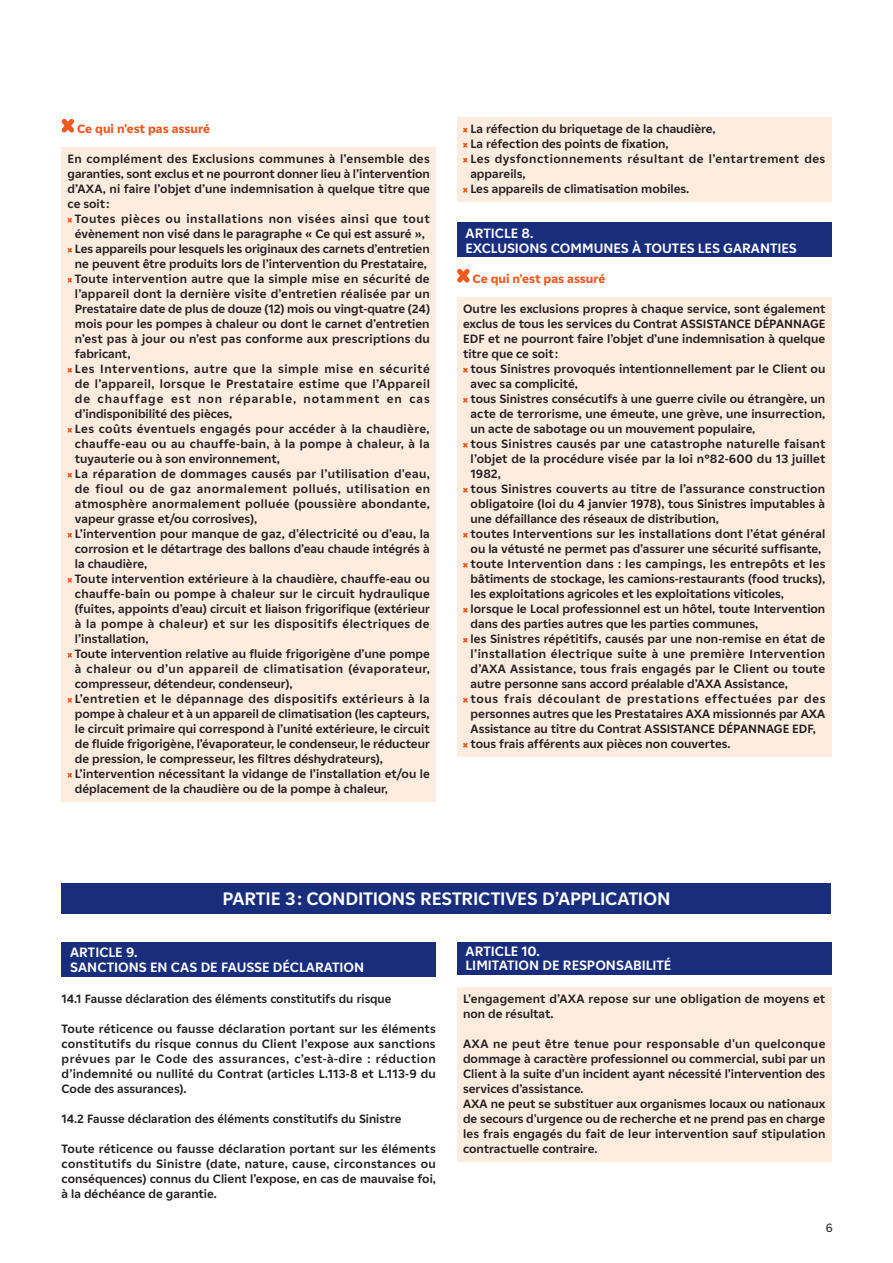
<style>
.page{position:relative;width:893px;height:1263px;background:#fff}
.page>*{position:absolute;margin:0;border:0;box-sizing:border-box;transform-origin:0 0}
.t1{font:700 18px "EDF2020";letter-spacing:-.01em;color:#fff}
.t2{font:700 13.5px/14.2px "EDF2020";color:#fff}
.t3{font:700 12px/15px "EDF2020";color:#231f20}
.t4{font:800 12px "EDF2020";color:#f15921}
.t5{font:12px "EDF2020";color:#231f20}
</style>
<div class="page">
<div style="left:62px;top:148px;width:374px;height:69px;background:#feecdf"></div>
<div style="left:62px;top:208px;width:374px;height:39px;background:#feecdf"></div>
<div style="left:62px;top:238px;width:374px;height:39px;background:#feecdf"></div>
<div style="left:62px;top:268px;width:374px;height:99px;background:#feecdf"></div>
<div style="left:62px;top:358px;width:374px;height:69px;background:#feecdf"></div>
<div style="left:62px;top:418px;width:374px;height:54px;background:#feecdf"></div>
<div style="left:62px;top:463px;width:374px;height:69px;background:#feecdf"></div>
<div style="left:62px;top:523px;width:374px;height:54px;background:#feecdf"></div>
<div style="left:62px;top:568px;width:374px;height:84px;background:#feecdf"></div>
<div style="left:62px;top:643px;width:374px;height:54px;background:#feecdf"></div>
<div style="left:62px;top:688px;width:374px;height:84px;background:#feecdf"></div>
<div style="left:62px;top:763px;width:374px;height:39px;background:#feecdf"></div>
<svg style="left:62px;top:119px;width:12px;height:14px"></svg>
<svg style="left:68px;top:218px;width:4px;height:5px"></svg>
<svg style="left:68px;top:248px;width:4px;height:5px"></svg>
<svg style="left:68px;top:278px;width:4px;height:5px"></svg>
<svg style="left:68px;top:368px;width:4px;height:5px"></svg>
<svg style="left:68px;top:428px;width:4px;height:5px"></svg>
<svg style="left:68px;top:473px;width:4px;height:5px"></svg>
<svg style="left:68px;top:533px;width:4px;height:5px"></svg>
<svg style="left:68px;top:578px;width:4px;height:5px"></svg>
<svg style="left:68px;top:653px;width:4px;height:5px"></svg>
<svg style="left:68px;top:698px;width:4px;height:5px"></svg>
<svg style="left:68px;top:773px;width:4px;height:5px"></svg>
<div style="left:457px;top:118px;width:374px;height:24px;background:#feecdf"></div>
<div style="left:457px;top:133px;width:374px;height:24px;background:#feecdf"></div>
<div style="left:457px;top:148px;width:374px;height:39px;background:#feecdf"></div>
<div style="left:457px;top:178px;width:374px;height:24px;background:#feecdf"></div>
<div style="left:457px;top:298px;width:374px;height:69px;background:#feecdf"></div>
<div style="left:457px;top:358px;width:374px;height:39px;background:#feecdf"></div>
<div style="left:457px;top:388px;width:374px;height:54px;background:#feecdf"></div>
<div style="left:457px;top:433px;width:374px;height:54px;background:#feecdf"></div>
<div style="left:457px;top:478px;width:374px;height:54px;background:#feecdf"></div>
<div style="left:457px;top:523px;width:374px;height:39px;background:#feecdf"></div>
<div style="left:457px;top:553px;width:374px;height:54px;background:#feecdf"></div>
<div style="left:457px;top:598px;width:374px;height:39px;background:#feecdf"></div>
<div style="left:457px;top:628px;width:374px;height:69px;background:#feecdf"></div>
<div style="left:457px;top:688px;width:374px;height:54px;background:#feecdf"></div>
<div style="left:457px;top:733px;width:374px;height:24px;background:#feecdf"></div>
<svg style="left:463px;top:128px;width:4px;height:5px"></svg>
<svg style="left:463px;top:143px;width:4px;height:5px"></svg>
<svg style="left:463px;top:158px;width:4px;height:5px"></svg>
<svg style="left:463px;top:188px;width:4px;height:5px"></svg>
<div style="left:457px;top:223px;width:374px;height:34px;background:#182d7c"></div>
<svg style="left:457px;top:269px;width:13px;height:14px"></svg>
<svg style="left:463px;top:368px;width:5px;height:5px"></svg>
<svg style="left:463px;top:398px;width:5px;height:5px"></svg>
<svg style="left:463px;top:443px;width:5px;height:5px"></svg>
<svg style="left:463px;top:488px;width:5px;height:5px"></svg>
<svg style="left:463px;top:533px;width:5px;height:5px"></svg>
<svg style="left:463px;top:563px;width:5px;height:5px"></svg>
<svg style="left:463px;top:608px;width:5px;height:5px"></svg>
<svg style="left:463px;top:638px;width:5px;height:5px"></svg>
<svg style="left:463px;top:698px;width:5px;height:5px"></svg>
<svg style="left:463px;top:743px;width:5px;height:5px"></svg>
<div style="left:62px;top:883px;width:769px;height:30px;background:#182d7c"></div>
<div style="left:62px;top:943px;width:374px;height:34px;background:#182d7c"></div>
<div style="left:457px;top:988px;width:374px;height:39px;background:#feecdf"></div>
<div style="left:457px;top:1018px;width:374px;height:24px;background:#feecdf"></div>
<div style="left:457px;top:1033px;width:374px;height:69px;background:#feecdf"></div>
<div style="left:457px;top:1093px;width:374px;height:69px;background:#feecdf"></div>
<div style="left:457px;top:942px;width:374px;height:33px;background:#182d7c"></div>
<p class="t4" style="left:77px;top:120px;width:135px">Ce qui n'est pas assuré</p>
<p class="t3" style="left:68px;top:150px;width:364px;text-align:justify">En complément des Exclusions communes à l’ensemble des garanties, sont exclus et ne pourront donner lieu à l’intervention d’AXA, ni faire l’objet d’une indemnisation à quelque titre que ce soit :</p>
<p class="t3" style="left:75px;top:210px;width:357px">Toutes pièces ou installations non visées ainsi que tout évènement non visé dans le paragraphe « Ce qui est assuré », Les appareils pour lesquels les originaux des carnets d’entretien ne peuvent être produits lors de l’intervention du Prestataire, Toute intervention autre que la simple mise en sécurité de l’appareil dont la dernière visite d’entretien réalisée par un Prestataire date de plus de douze (12) mois ou vingt-quatre (24) mois pour les pompes à chaleur ou dont le carnet d’entretien n’est pas à jour ou n’est pas conforme aux prescriptions du fabricant,<br>Les Interventions, autre que la simple mise en sécurité de l’appareil, lorsque le Prestataire estime que l’Appareil de chauffage est non réparable, notamment en cas d’indisponibilité des pièces,<br>Les coûts éventuels engagés pour accéder à la chaudière, chauffe-eau ou au chauffe-bain, à la pompe à chaleur, à la tuyauterie ou à son environnement,<br>La réparation de dommages causés par l’utilisation d'eau, de fioul ou de gaz anormalement pollués, utilisation en atmosphère anormalement polluée (poussière abondante, vapeur grasse et/ou corrosives),<br>L’intervention pour manque de gaz, d'électricité ou d'eau, la corrosion et le détartrage des ballons d’eau chaude intégrés à la chaudière,<br>Toute intervention extérieure à la chaudière, chauffe-eau ou chauffe-bain ou pompe à chaleur sur le circuit hydraulique (fuites, appoints d’eau) circuit et liaison frigorifique (extérieur à la pompe à chaleur) et sur les dispositifs électriques de l’installation,<br>Toute intervention relative au fluide frigorigène d’une pompe à chaleur ou d’un appareil de climatisation (évaporateur, compresseur, détendeur, condenseur),<br>L’entretien et le dépannage des dispositifs extérieurs à la pompe à chaleur et à un appareil de climatisation (les capteurs, le circuit primaire qui correspond à l’unité extérieure, le circuit de fluide frigorigène, l’évaporateur, le condenseur, le réducteur de pression, le compresseur, les filtres déshydrateurs), L’intervention nécessitant la vidange de l’installation et/ou le déplacement de la chaudière ou de la pompe à chaleur,</p>
<p class="t3" style="left:470px;top:120px;width:356px">La réfection du briquetage de la chaudière,<br>La réfection des points de fixation,<br>Les dysfonctionnements résultant de l’entartrement des appareils,<br>Les appareils de climatisation mobiles.</p>
<p class="t2" style="left:466px;top:225px;width:333px;line-height:15px">ARTICLE 8.<br>EXCLUSIONS COMMUNES À TOUTES LES GARANTIES</p>
<p class="t4" style="left:473px;top:270px;width:135px">Ce qui n'est pas assuré</p>
<p class="t3" style="left:463px;top:300px;width:364px;text-align:justify">Outre les exclusions propres à chaque service, sont également exclus de tous les services du Contrat ASSISTANCE DÉPANNAGE EDF et ne pourront faire l’objet d’une indemnisation à quelque titre que ce soit :</p>
<p class="t3" style="left:471px;top:360px;width:356px">tous Sinistres provoqués intentionnellement par le Client ou avec sa complicité,<br>tous Sinistres consécutifs à une guerre civile ou étrangère, un acte de terrorisme, une émeute, une grève, une insurrection, un acte de sabotage ou un mouvement populaire,<br>tous Sinistres causés par une catastrophe naturelle faisant l’objet de la procédure visée par la loi n°82-600 du 13 juillet 1982,<br>tous Sinistres couverts au titre de l’assurance construction obligatoire (loi du 4 janvier 1978), tous Sinistres imputables à une défaillance des réseaux de distribution,<br>toutes Interventions sur les installations dont l’état général ou la vétusté ne permet pas d’assurer une sécurité suffisante, toute Intervention dans : les campings, les entrepôts et les bâtiments de stockage, les camions-restaurants (food trucks), les exploitations agricoles et les exploitations viticoles, lorsque le Local professionnel est un hôtel, toute Intervention dans des parties autres que les parties communes,<br>les Sinistres répétitifs, causés par une non-remise en état de l’installation électrique suite à une première Intervention d’AXA Assistance, tous frais engagés par le Client ou toute autre personne sans accord préalable d’AXA Assistance,<br>tous frais découlant de prestations effectuées par des personnes autres que les Prestataires AXA missionnés par AXA Assistance au titre du Contrat ASSISTANCE DÉPANNAGE EDF, tous frais afférents aux pièces non couvertes.</p>
<h1 class="t1" style="left:222px;top:886px;width:449px">PARTIE 3: CONDITIONS RESTRICTIVES D’APPLICATION</h1>
<p class="t2" style="left:70px;top:945px;width:296px">ARTICLE 9.<br>SANCTIONS EN CAS DE FAUSSE DÉCLARATION</p>
<p class="t3" style="left:62px;top:990px;width:331px">14.1 Fausse déclaration des éléments constitutifs du risque</p>
<p class="t3" style="left:62px;top:1020px;width:376px;text-align:justify">Toute réticence ou fausse déclaration portant sur les éléments constitutifs du risque connus du Client l’expose aux sanctions prévues par le Code des assurances, c’est-à-dire : réduction d’indemnité ou nullité du Contrat (articles L.113-8 et L.113-9 du Code des assurances).</p>
<p class="t3" style="left:62px;top:1110px;width:341px">14.2 Fausse déclaration des éléments constitutifs du Sinistre</p>
<p class="t3" style="left:62px;top:1140px;width:376px;text-align:justify">Toute réticence ou fausse déclaration portant sur les éléments constitutifs du Sinistre (date, nature, cause, circonstances ou conséquences) connus du Client l’expose, en cas de mauvaise foi, à la déchéance de garantie.</p>
<p class="t2" style="left:466px;top:944px;width:207px">ARTICLE 10.<br>LIMITATION DE RESPONSABILITÉ</p>
<p class="t3" style="left:463px;top:990px;width:364px">L'engagement d’AXA repose sur une obligation de moyens et non de résultat.</p>
<p class="t3" style="left:463px;top:1035px;width:364px">AXA ne peut être tenue pour responsable d'un quelconque dommage à caractère professionnel ou commercial, subi par un Client à la suite d'un incident ayant nécessité l’intervention des services d’assistance.<br>AXA ne peut se substituer aux organismes locaux ou nationaux de secours d'urgence ou de recherche et ne prend pas en charge les frais engagés du fait de leur intervention sauf stipulation contractuelle contraire.</p>
<p class="t5" style="left:826px;top:1219px;width:9px">6</p>
</div>
